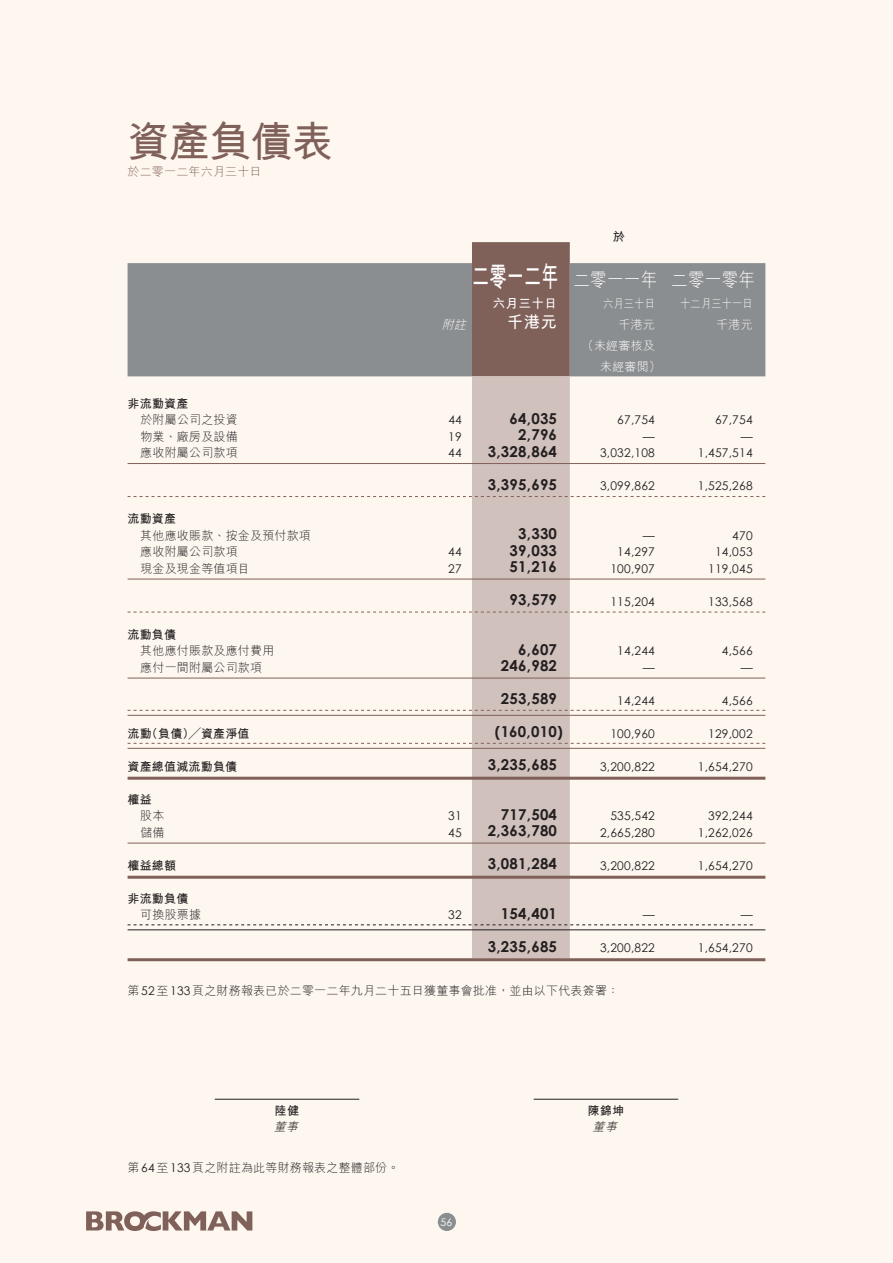
<style>
.page{position:relative;width:893px;height:1263px;background:#fef7f0}
.page>*{position:absolute;margin:0;border:0;box-sizing:border-box;transform-origin:0 0}
.t1{font:700 42px "M Hei HK";letter-spacing:-.025em;color:#80615a}
.t2{font:700 28.5px "M Hei HK";letter-spacing:.015em;color:#fff;scale:.6 1}
.t3{font:300 19.5px "M Hei HK";letter-spacing:.015em;color:#fff;scale:.85 1}
.t4{font:700 16.5px "M Hei HK";color:#fff}
.t5{font:700 15px "Century Gothic";letter-spacing:.015em;color:#231f20}
.t6{font:700 12.75px "M Hei HK";letter-spacing:.015em;color:#fff}
.t7{font:12px "Century Gothic";letter-spacing:.015em;color:#231f20}
.t8{font:300 12px "M Hei HK";letter-spacing:.015em;color:#231f20}
.t9{font:700 12px "M Hei HK";letter-spacing:.015em;color:#231f20}
.t10{font:300 12px/21px "M Hei HK";letter-spacing:.015em;color:#fff}
.t11{font:300 12px "M Hei HK";letter-spacing:.015em;color:#fff;scale:.85 1}
.t12{font:300 12px "M Hei HK";letter-spacing:.015em;color:#80615a}
.t13{font:italic 300 12px "M Hei HK";color:#231f20}
.t14{font:italic 300 12px "M Hei HK";color:#fff}
.t15{font:10.5px "Century Gothic";color:#fff}
.s1{font-family:"Century Gothic";font-weight:400}
</style>
<div class="page">
<div style="left:438px;top:1213px;width:18px;height:18px;background:#8b8e90;border-radius:50%"></div>
<svg style="left:86px;top:1211px;width:166px;height:20px"></svg>
<div style="left:472px;top:242px;width:98px;height:21px;background:#80615a"></div>
<svg style="left:128px;top:263px;width:637px;height:113px;background:#898787"></svg>
<div style="left:472px;top:376px;width:98px;height:582px;background:#d0c1bc"></div>
<hr style="left:128px;top:463px;width:637px;height:1px;background:#80615a">
<svg style="left:128px;top:496px;width:637px;height:1px"></svg>
<hr style="left:128px;top:579px;width:637px;height:1px;background:#80615a">
<svg style="left:128px;top:612px;width:637px;height:1px"></svg>
<hr style="left:128px;top:678px;width:637px;height:1px;background:#80615a">
<svg style="left:128px;top:710px;width:637px;height:1px"></svg>
<hr style="left:128px;top:715px;width:637px;height:1px;background:#80615a">
<svg style="left:128px;top:743px;width:637px;height:1px"></svg>
<hr style="left:128px;top:748px;width:637px;height:1px;background:#80615a">
<hr style="left:128px;top:777px;width:637px;height:3px;background:#80615a">
<hr style="left:128px;top:843px;width:637px;height:1px;background:#80615a">
<hr style="left:128px;top:876px;width:637px;height:3px;background:#80615a">
<svg style="left:128px;top:924px;width:625px;height:1px"></svg>
<hr style="left:128px;top:929px;width:637px;height:1px;background:#231f20">
<hr style="left:128px;top:958px;width:637px;height:3px;background:#80615a">
<hr style="left:215px;top:1099px;width:144px;height:1px;background:#231f20">
<hr style="left:534px;top:1099px;width:144px;height:1px;background:#231f20">
<h1 class="t1" style="left:128px;top:111px;width:207px">資產負債表</h1>
<p class="t12" style="left:128px;top:163px;width:136px">於二零一二年六月三十日</p>
<h2 class="t2" style="left:472px;top:255px;width:146px">二零一二年</h2>
<p class="t6" style="left:492px;top:294px;width:66px">六月三十日</p>
<p class="t9" style="left:613px;top:227px;width:13px">於</p>
<h3 class="t3" style="left:573px;top:266px;width:100px">二零一一年</h3>
<p class="t11" style="left:603px;top:295px;width:62px">六月三十日</p>
<h3 class="t3" style="left:671px;top:266px;width:100px">二零一零年</h3>
<p class="t11" style="left:680px;top:295px;width:87px">十二月三十一日</p>
<p class="t14" style="left:442px;top:316px;width:30px">附註</p>
<h3 class="t4" style="left:507px;top:310px;width:52px">千港元</h3>
<p class="t10" style="left:618px;top:313px;width:38px">千港元</p>
<p class="t10" style="left:716px;top:313px;width:38px">千港元</p>
<p class="t10" style="left:600px;top:334px;width:62px;text-indent:-18px">（未經審核及未經審閱）</p>
<p class="t9" style="left:128px;top:395px;width:62px">非流動資產</p>
<p class="t8" style="left:140px;top:411px;width:99px">於附屬公司之投資</p>
<p class="t7" style="left:448px;top:411px;width:15px">44</p>
<p class="t5" style="left:510px;top:407px;width:49px">64,035</p>
<p class="t7" style="left:617px;top:411px;width:39px">67,754</p>
<p class="t7" style="left:715px;top:411px;width:39px">67,754</p>
<p class="t8" style="left:140px;top:428px;width:99px">物業、廠房及設備</p>
<p class="t7" style="left:448px;top:428px;width:15px">19</p>
<p class="t5" style="left:518px;top:423px;width:40px">2,796</p>
<p class="t7" style="left:643px;top:428px;width:13px">—</p>
<p class="t7" style="left:741px;top:428px;width:13px">—</p>
<p class="t8" style="left:140px;top:445px;width:99px">應收附屬公司款項</p>
<p class="t7" style="left:448px;top:444px;width:15px">44</p>
<p class="t5" style="left:488px;top:440px;width:71px">3,328,864</p>
<p class="t7" style="left:600px;top:444px;width:56px">3,032,108</p>
<p class="t7" style="left:698px;top:444px;width:56px">1,457,514</p>
<p class="t5" style="left:488px;top:473px;width:71px">3,395,695</p>
<p class="t7" style="left:600px;top:477px;width:56px">3,099,862</p>
<p class="t7" style="left:698px;top:477px;width:56px">1,525,268</p>
<p class="t9" style="left:128px;top:510px;width:50px">流動資產</p>
<p class="t8" style="left:140px;top:527px;width:172px">其他應收賬款、按金及預付款項</p>
<p class="t5" style="left:518px;top:522px;width:40px">3,330</p>
<p class="t7" style="left:643px;top:527px;width:13px">—</p>
<p class="t7" style="left:732px;top:527px;width:22px">470</p>
<p class="t8" style="left:140px;top:544px;width:99px">應收附屬公司款項</p>
<p class="t7" style="left:448px;top:543px;width:15px">44</p>
<p class="t5" style="left:510px;top:539px;width:49px">39,033</p>
<p class="t7" style="left:617px;top:543px;width:39px">14,297</p>
<p class="t7" style="left:715px;top:543px;width:39px">14,053</p>
<p class="t8" style="left:140px;top:560px;width:111px">現金及現金等值項目</p>
<p class="t7" style="left:448px;top:560px;width:15px">27</p>
<p class="t5" style="left:510px;top:555px;width:49px">51,216</p>
<p class="t7" style="left:610px;top:560px;width:46px">100,907</p>
<p class="t7" style="left:708px;top:560px;width:46px">119,045</p>
<p class="t5" style="left:510px;top:588px;width:49px">93,579</p>
<p class="t7" style="left:610px;top:593px;width:46px">115,204</p>
<p class="t7" style="left:708px;top:593px;width:46px">133,568</p>
<p class="t9" style="left:128px;top:626px;width:50px">流動負債</p>
<p class="t8" style="left:140px;top:643px;width:136px">其他應付賬款及應付費用</p>
<p class="t5" style="left:518px;top:638px;width:40px">6,607</p>
<p class="t7" style="left:617px;top:642px;width:39px">14,244</p>
<p class="t7" style="left:722px;top:642px;width:32px">4,566</p>
<p class="t8" style="left:140px;top:659px;width:123px">應付一間附屬公司款項</p>
<p class="t5" style="left:501px;top:654px;width:58px">246,982</p>
<p class="t7" style="left:643px;top:659px;width:13px">—</p>
<p class="t7" style="left:741px;top:659px;width:13px">—</p>
<p class="t5" style="left:501px;top:687px;width:58px">253,589</p>
<p class="t7" style="left:617px;top:692px;width:39px">14,244</p>
<p class="t7" style="left:722px;top:692px;width:32px">4,566</p>
<p class="t9" style="left:128px;top:725px;width:124px">流動（負債）╱資產淨值</p>
<p class="t5" style="left:495px;top:720px;width:70px">(160,010)</p>
<p class="t7" style="left:610px;top:725px;width:46px">100,960</p>
<p class="t7" style="left:708px;top:725px;width:46px">129,002</p>
<p class="t9" style="left:128px;top:758px;width:111px">資產總值減流動負債</p>
<p class="t5" style="left:488px;top:753px;width:71px">3,235,685</p>
<p class="t7" style="left:600px;top:758px;width:56px">3,200,822</p>
<p class="t7" style="left:698px;top:758px;width:56px">1,654,270</p>
<p class="t9" style="left:128px;top:791px;width:26px">權益</p>
<p class="t8" style="left:140px;top:808px;width:26px">股本</p>
<p class="t7" style="left:448px;top:807px;width:15px">31</p>
<p class="t5" style="left:501px;top:803px;width:58px">717,504</p>
<p class="t7" style="left:610px;top:807px;width:46px">535,542</p>
<p class="t7" style="left:708px;top:807px;width:46px">392,244</p>
<p class="t8" style="left:140px;top:824px;width:26px">儲備</p>
<p class="t7" style="left:448px;top:824px;width:15px">45</p>
<p class="t5" style="left:488px;top:819px;width:71px">2,363,780</p>
<p class="t7" style="left:600px;top:824px;width:56px">2,665,280</p>
<p class="t7" style="left:698px;top:824px;width:56px">1,262,026</p>
<p class="t9" style="left:128px;top:857px;width:50px">權益總額</p>
<p class="t5" style="left:488px;top:852px;width:71px">3,081,284</p>
<p class="t7" style="left:600px;top:857px;width:56px">3,200,822</p>
<p class="t7" style="left:698px;top:857px;width:56px">1,654,270</p>
<p class="t9" style="left:128px;top:890px;width:62px">非流動負債</p>
<p class="t8" style="left:140px;top:907px;width:62px">可換股票據</p>
<p class="t7" style="left:448px;top:906px;width:15px">32</p>
<p class="t5" style="left:501px;top:902px;width:58px">154,401</p>
<p class="t7" style="left:643px;top:906px;width:13px">—</p>
<p class="t7" style="left:741px;top:906px;width:13px">—</p>
<p class="t5" style="left:488px;top:935px;width:71px">3,235,685</p>
<p class="t7" style="left:600px;top:939px;width:56px">3,200,822</p>
<p class="t7" style="left:698px;top:939px;width:56px">1,654,270</p>
<p class="t8" style="left:128px;top:982px;width:493px">第<span class="s1">52</span>至<span class="s1">133</span>頁之財務報表已於二零一二年九月二十五日獲董事會批准，並由以下代表簽署：</p>
<p class="t9" style="left:275px;top:1101px;width:26px">陸健</p>
<p class="t9" style="left:588px;top:1101px;width:38px">陳錦坤</p>
<p class="t13" style="left:274px;top:1118px;width:30px">董事</p>
<p class="t13" style="left:593px;top:1118px;width:30px">董事</p>
<p class="t8" style="left:128px;top:1159px;width:273px">第<span class="s1">64</span>至<span class="s1">133</span>頁之附註為此等財務報表之整體部份。</p>
<p class="t15" style="left:441px;top:1214px;width:13px">56</p>
</div>
